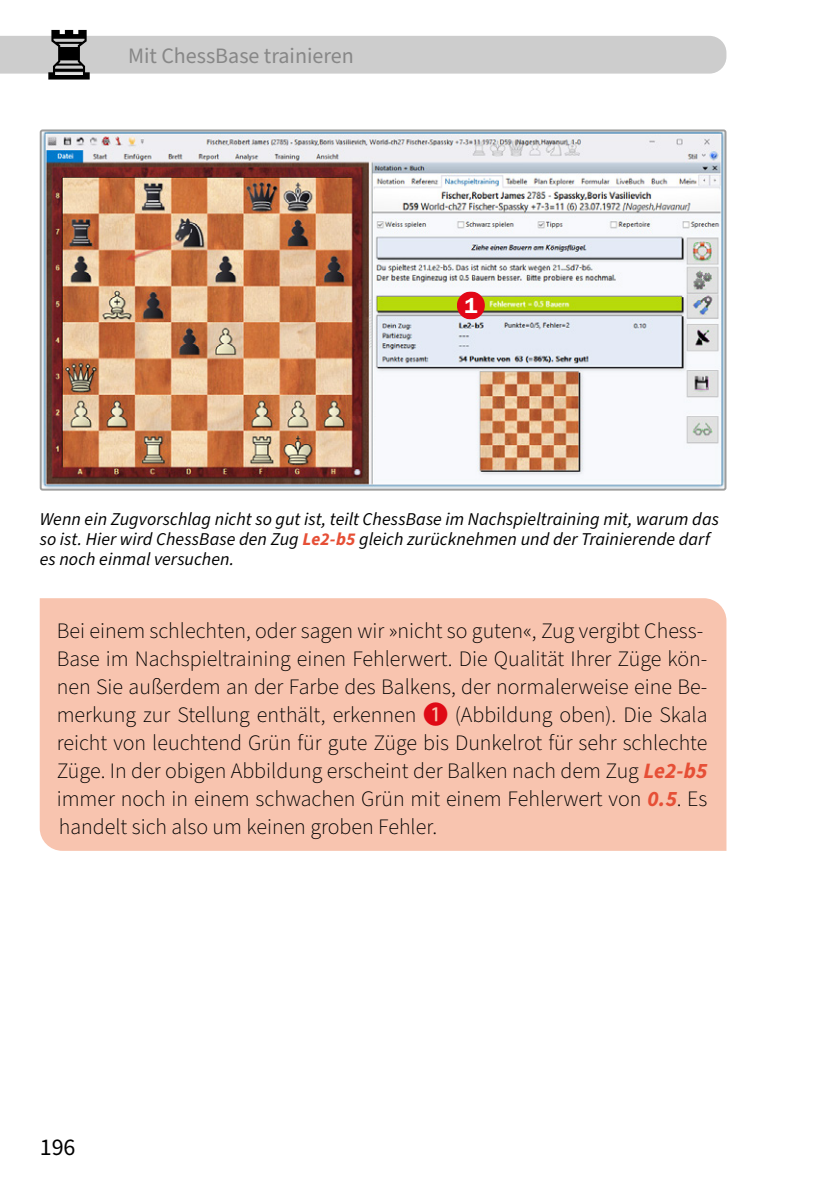
<style>
.page{position:relative;width:840px;height:1191px;background:#fff}
.page>*{position:absolute;margin:0;border:0;box-sizing:border-box;transform-origin:0 0}
.t1{font:24px "Source Sans Pro";color:#000}
.t2{font:300 22px/28px "Source Sans Pro";color:#000}
.t3{font:22px "Source Sans Pro";color:#878787}
.t4{font:600 21.8px "Franklin Gothic";color:#fff}
.t5{font:italic 18px/19.8px "Source Sans Pro";letter-spacing:.005em;color:#000}
.s1{font-weight:700;color:#e64f36}
.s2{font-weight:700;font-style:italic;color:#e64f36}
</style>
<div class="page">
<img style="left:40px;top:132px;width:686px;height:358px">
<div style="left:40px;top:129px;width:686px;height:361px;border:2px solid #9d9d9c;border-radius:2px"></div>
<svg style="left:456px;top:291px;width:28px;height:28px"></svg>
<div style="left:40px;top:598px;width:686px;height:253px;background:#f8c4af"></div>
<div style="left:0;top:36px;width:726px;height:38px;background:#cdcdcd"></div>
<p class="t3" style="left:128px;top:41px;width:227px">Mit ChessBase trainieren</p>
<p class="t4" style="left:464px;top:292px;width:14px">1</p>
<p class="t5" style="left:40px;top:510px;width:680px">Wenn ein Zugvorschlag nicht so gut ist, teilt ChessBase im Nachspieltraining mit, warum das so ist. Hier wird ChessBase den Zug <span class="s1">Le2-b5</span> gleich zurücknehmen und der Trainierende darf es noch einmal versuchen.</p>
<p class="t2" style="left:57px;top:617px;width:652px">Bei einem schlechten, oder sagen wir »nicht so guten«, Zug vergibt Chess-Base im Nachspieltraining einen Fehlerwert. Die Qualität Ihrer Züge kön&shy;nen Sie außerdem an der Farbe des Balkens, der normalerweise eine Be&shy;merkung zur Stellung enthält, erkennen <sup>1</sup> (Abbildung oben). Die Skala reicht von leuchtend Grün für gute Züge bis Dunkelrot für sehr schlechte Züge. In der obigen Abbildung erscheint der Balken nach dem Zug <span class="s2">Le2-b5 </span>immer noch in einem schwachen Grün mit einem Fehlerwert von <span class="s2">0.5</span>. Es handelt sich also um keinen groben Fehler.</p>
<p class="t1" style="left:40px;top:1131px;width:37px">196</p>
</div>
